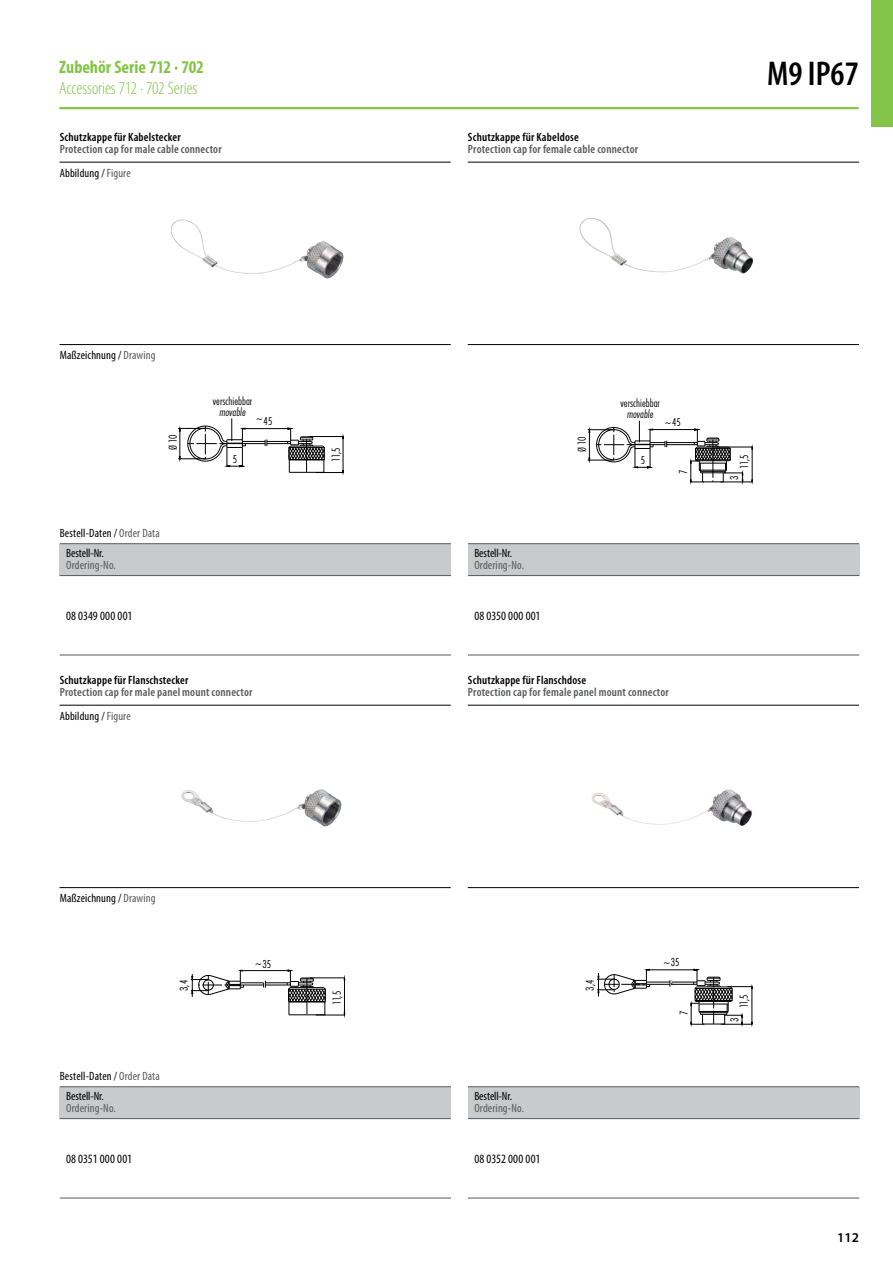
<style>
.page{position:relative;width:893px;height:1263px;background:#fff}
.page>*{position:absolute;margin:0;border:0;box-sizing:border-box;transform-origin:0 0}
.t1{font:600 condensed 34.5px "Myriad Pro";color:#000}
.t2{font:300 condensed 18px "Myriad Pro";letter-spacing:-.005em;color:#84c448}
.t3{font:700 condensed 18px "Myriad Pro";color:#84c448}
.t4{font:600 13.5px "Myriad Pro";color:#000}
.t5{font:condensed 12.75px "Myriad Pro";letter-spacing:.01em;color:#000}
.t6{font:condensed 12px "Myriad Pro";letter-spacing:.01em;color:#000}
.t7{font:600 condensed 12px "Myriad Pro";letter-spacing:.015em;color:#58595b}
.t8{font:600 condensed 12px "Myriad Pro";letter-spacing:.015em;color:#000}
.t9{font:300 condensed 12px "Futura T";color:#000}
.t10{font:condensed 12px "Myriad Pro";letter-spacing:.01em;color:#58595b}
.t11{font:italic 300 condensed 12px "Futura T";color:#000}
.s1{color:#58595b}
</style>
<div class="page">
<div style="left:872px;top:0;width:21px;height:126px;background:#84c448"></div>
<hr style="left:59px;top:107px;width:800px;height:2px;background:#84c448">
<div style="left:60px;top:544px;width:391px;height:32px;background:#c9cacc"></div>
<hr style="left:60px;top:575px;width:391px;height:1px;background:#58595b">
<hr style="left:60px;top:543px;width:391px;height:1px;background:#58595b">
<hr style="left:60px;top:655px;width:391px;height:1px;background:#58595b">
<div style="left:60px;top:1087px;width:391px;height:31px;background:#c9cacc"></div>
<hr style="left:60px;top:1118px;width:391px;height:1px;background:#58595b">
<hr style="left:60px;top:1086px;width:391px;height:1px;background:#58595b">
<hr style="left:60px;top:1198px;width:391px;height:1px;background:#58595b">
<div style="left:468px;top:1087px;width:391px;height:31px;background:#c9cacc"></div>
<hr style="left:468px;top:1118px;width:391px;height:1px;background:#58595b">
<hr style="left:468px;top:1086px;width:391px;height:1px;background:#58595b">
<hr style="left:468px;top:1198px;width:391px;height:1px;background:#58595b">
<div style="left:468px;top:544px;width:391px;height:32px;background:#c9cacc"></div>
<hr style="left:468px;top:575px;width:391px;height:1px;background:#58595b">
<hr style="left:468px;top:543px;width:391px;height:1px;background:#58595b">
<hr style="left:468px;top:655px;width:391px;height:1px;background:#58595b">
<hr style="left:468px;top:344px;width:391px;height:1px;background:#000">
<hr style="left:468px;top:887px;width:391px;height:1px;background:#000">
<hr style="left:468px;top:162px;width:391px;height:1px;background:#000">
<hr style="left:468px;top:705px;width:391px;height:1px;background:#000">
<hr style="left:60px;top:344px;width:391px;height:1px;background:#000">
<hr style="left:60px;top:887px;width:391px;height:1px;background:#000">
<hr style="left:60px;top:162px;width:391px;height:1px;background:#000">
<hr style="left:60px;top:705px;width:391px;height:1px;background:#000">
<img style="left:171px;top:219px;width:173px;height:60px">
<img style="left:181px;top:790px;width:136px;height:32px">
<img style="left:579px;top:218px;width:174px;height:56px">
<svg style="left:178px;top:418px;width:166px;height:55px"></svg>
<img style="left:591px;top:790px;width:134px;height:35px">
<svg style="left:191px;top:970px;width:154px;height:46px"></svg>
<hr style="left:650px;top:429px;width:47px;height:1px;background:#000">
<hr style="left:667px;top:442px;width:30px;height:1px;background:#000">
<hr style="left:667px;top:444px;width:30px;height:1px;background:#000">
<hr style="left:720px;top:482px;width:32px;height:1px;background:#000">
<hr style="left:715px;top:447px;width:37px;height:1px;background:#000">
<hr style="left:752px;top:447px;width:1px;height:35px;background:#000">
<svg style="left:588px;top:421px;width:79px;height:47px"></svg>
<hr style="left:589px;top:430px;width:1px;height:30px;background:#000">
<svg style="left:690px;top:429px;width:53px;height:54px"></svg>
<svg style="left:597px;top:969px;width:156px;height:56px"></svg>
<h2 class="t3" style="left:59px;top:56px;width:146px">Zubehör Serie 712 · 702</h2>
<h2 class="t2" style="left:59px;top:77px;width:139px">Accessories 712 · 702 Series</h2>
<p class="t8" style="left:60px;top:129px;width:123px">Schutzkappe für Kabelstecker</p>
<p class="t7" style="left:60px;top:141px;width:163px">Protection cap for male cable connector</p>
<p class="t6" style="left:60px;top:166px;width:73px">Abbildung / <span class="s1">Figure</span></p>
<p class="t6" style="left:60px;top:348px;width:97px">Maßzeichnung / <span class="s1">Drawing</span></p>
<p class="t9" style="left:166px;top:450px;width:17px;rotate:-90deg">Ø 10</p>
<p class="t6" style="left:60px;top:525px;width:102px">Bestell-Daten / <span class="s1">Order Data</span></p>
<p class="t6" style="left:66px;top:546px;width:39px">Bestell-Nr.</p>
<p class="t10" style="left:66px;top:558px;width:51px">Ordering-No.</p>
<p class="t5" style="left:66px;top:608px;width:68px">08 0349 000 001</p>
<p class="t9" style="left:213px;top:394px;width:41px">verschiebbar</p>
<p class="t11" style="left:219px;top:405px;width:28px">movable</p>
<p class="t9" style="left:256px;top:414px;width:18px">~45</p>
<p class="t9" style="left:233px;top:452px;width:6px">5</p>
<p class="t8" style="left:60px;top:672px;width:130px">Schutzkappe für Flanschstecker</p>
<p class="t7" style="left:60px;top:684px;width:194px">Protection cap for male panel mount connector</p>
<p class="t6" style="left:60px;top:709px;width:73px">Abbildung / <span class="s1">Figure</span></p>
<p class="t9" style="left:329px;top:462px;width:15px;rotate:-90deg">11,5</p>
<p class="t6" style="left:60px;top:891px;width:97px">Maßzeichnung / <span class="s1">Drawing</span></p>
<p class="t9" style="left:177px;top:991px;width:12px;rotate:-90deg">3,4</p>
<p class="t6" style="left:60px;top:1068px;width:102px">Bestell-Daten / <span class="s1">Order Data</span></p>
<p class="t6" style="left:66px;top:1089px;width:39px">Bestell-Nr.</p>
<p class="t10" style="left:66px;top:1101px;width:51px">Ordering-No.</p>
<p class="t5" style="left:66px;top:1151px;width:67px">08 0351 000 001</p>
<p class="t9" style="left:254px;top:957px;width:18px">~35</p>
<p class="t9" style="left:330px;top:1005px;width:15px;rotate:-90deg">11,5</p>
<p class="t8" style="left:468px;top:129px;width:112px">Schutzkappe für Kabeldose</p>
<p class="t7" style="left:468px;top:141px;width:172px">Protection cap for female cable connector</p>
<h1 class="t1" style="left:767px;top:53px;width:93px">M9 IP67</h1>
<p class="t6" style="left:474px;top:546px;width:39px">Bestell-Nr.</p>
<p class="t10" style="left:474px;top:558px;width:51px">Ordering-No.</p>
<p class="t5" style="left:474px;top:608px;width:68px">08 0350 000 001</p>
<p class="t9" style="left:575px;top:452px;width:17px;rotate:-90deg">Ø 10</p>
<p class="t9" style="left:621px;top:396px;width:41px">verschiebbar</p>
<p class="t11" style="left:627px;top:406px;width:28px">movable</p>
<p class="t9" style="left:664px;top:415px;width:18px">~45</p>
<p class="t9" style="left:641px;top:453px;width:6px">5</p>
<p class="t9" style="left:676px;top:473px;width:6px;rotate:-90deg">7</p>
<p class="t8" style="left:468px;top:672px;width:120px">Schutzkappe für Flanschdose</p>
<p class="t7" style="left:468px;top:684px;width:202px">Protection cap for female panel mount connector</p>
<p class="t9" style="left:737px;top:469px;width:15px;rotate:-90deg">11,5</p>
<p class="t9" style="left:727px;top:480px;width:6px;rotate:-90deg">3</p>
<p class="t6" style="left:474px;top:1089px;width:39px">Bestell-Nr.</p>
<p class="t10" style="left:474px;top:1101px;width:51px">Ordering-No.</p>
<p class="t5" style="left:474px;top:1151px;width:68px">08 0352 000 001</p>
<p class="t9" style="left:583px;top:991px;width:12px;rotate:-90deg">3,4</p>
<p class="t9" style="left:663px;top:955px;width:18px">~35</p>
<p class="t9" style="left:677px;top:1015px;width:6px;rotate:-90deg">7</p>
<p class="t9" style="left:737px;top:1008px;width:15px;rotate:-90deg">11,5</p>
<p class="t9" style="left:727px;top:1022px;width:6px;rotate:-90deg">3</p>
<p class="t4" style="left:837px;top:1229px;width:23px">112</p>
</div>
